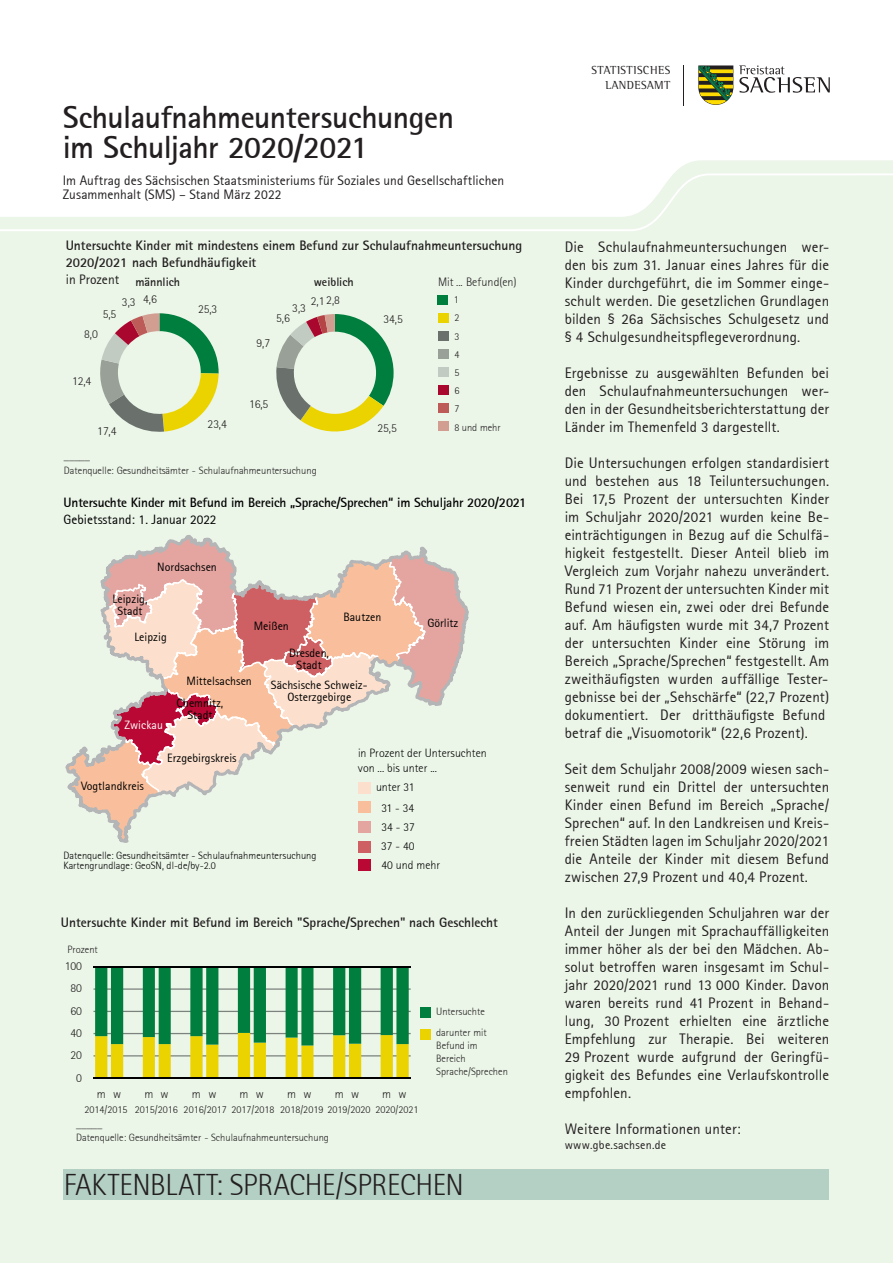
<style>
.page{position:relative;width:893px;height:1263px;background:#fff}
.page>*{position:absolute;margin:0;border:0;box-sizing:border-box;transform-origin:0 0}
.t1{font:700 31.5px "Rotis Sans Serif";letter-spacing:-.015em;color:#231f20}
.Fließtext{font:300 30px "Rotis Sans Serif";letter-spacing:-.015em;color:#231f20}
.Fließtext-2{font:15px/18px "Rotis Sans Serif";letter-spacing:.01em;color:#231f20;text-align:justify}
.t2{font:700 13.5px/17px "Rotis Sans Serif";color:#231f20}
.t3{font:13.5px "Rotis Sans Serif";letter-spacing:.005em;color:#231f20}
.t4{font:700 13.35px/16.2px "Rotis Sans Serif";letter-spacing:-.01em;color:#000}
.t5{font:300 12px "Rotis Sans Serif";letter-spacing:-.005em;color:#231f20}
.t6{font:12px/14.9px "Rotis Semi Serif";letter-spacing:.035em;color:#231f20;text-align:right}
.Fließtext-3{font:12px "Rotis Sans Serif";letter-spacing:.025em;color:#231f20}
.t7{font:700 12px "Rotis Sans Serif";color:#231f20}
.t8{font:11.85px/11.9px "Rotis Sans Serif";letter-spacing:.005em;color:#000;text-align:center}
.t9{font:300 11.85px/15px "Rotis Sans Serif";letter-spacing:.005em;color:#000}
.t10{font:11.85px "Rotis Sans Serif";color:#fff}
.t11{font:300 10.5px/18.1px "Rotis Sans Serif";color:#231f20}
.t12{font:300 10.5px/10.1px "Rotis Sans Serif";color:#000}
.s1{font-weight:400}
</style>
<div class="page">
<div style="left:0;top:232px;width:893px;height:1031px;background:#ebf5e8"></div>
<svg style="left:739px;top:65px;width:90px;height:28px"></svg>
<svg style="left:698px;top:65px;width:35px;height:40px"></svg>
<hr style="left:683px;top:65px;width:1px;height:41px;background:#231f20">
<div style="left:676px;top:160px;width:217px;height:12px;background:#ebf5e8"></div>
<svg style="left:0;top:172px;width:893px;height:60px"></svg>
<div style="left:64px;top:1169px;width:765px;height:30px;background:#b4cfc4"></div>
<div style="left:565px;top:242px;width:264px;height:922px;background:#ebf5e8"></div>
<svg style="left:99px;top:172px;width:177px;height:68px"></svg>
<div style="left:358px;top:840px;width:12px;height:12px;background:#ce5f62"></div>
<div style="left:358px;top:858px;width:12px;height:12px;background:#b90833"></div>
<div style="left:63px;top:240px;width:465px;height:228px;background:#ebf5e8"></div>
<svg style="left:30px;top:313px;width:439px;height:530px"></svg>
<div style="left:438px;top:295px;width:10px;height:9px;background:#007e3d"></div>
<div style="left:438px;top:313px;width:10px;height:10px;background:#ebd300"></div>
<div style="left:438px;top:331px;width:10px;height:10px;background:#6a716d"></div>
<div style="left:438px;top:349px;width:10px;height:10px;background:#99a097"></div>
<div style="left:438px;top:367px;width:10px;height:10px;background:#c2cbc2"></div>
<div style="left:438px;top:385px;width:10px;height:10px;background:#aa072e"></div>
<div style="left:438px;top:403px;width:10px;height:10px;background:#bd5b59"></div>
<div style="left:438px;top:422px;width:10px;height:9px;background:#d29e91"></div>
<div style="left:63px;top:450px;width:465px;height:21px;background:#ebf5e8"></div>
<div style="left:62px;top:913px;width:450px;height:236px;background:#ebf5e8"></div>
<hr style="left:94px;top:1055px;width:317px;height:1px;background:#87888a">
<hr style="left:94px;top:1033px;width:317px;height:1px;background:#87888a">
<hr style="left:94px;top:1011px;width:317px;height:1px;background:#87888a">
<hr style="left:94px;top:988px;width:317px;height:2px;background:#87888a">
<svg style="left:95px;top:967px;width:314px;height:110px"></svg>
<hr style="left:94px;top:966px;width:317px;height:1px;background:#000">
<hr style="left:94px;top:1077px;width:317px;height:2px;background:#000">
<div style="left:420px;top:1007px;width:10px;height:11px;background:#007e3d"></div>
<div style="left:420px;top:1029px;width:10px;height:10px;background:#ebd300"></div>
<p class="t1" style="left:63px;top:98px;width:393px">Schulaufnahmeuntersuchungen</p>
<p class="t1" style="left:63px;top:128px;width:307px">im Schuljahr 2020/2021</p>
<p class="t3" style="left:63px;top:173px;width:443px">Im Auftrag des Sächsischen Staatsministeriums für Soziales und Gesellschaftlichen</p>
<p class="t3" style="left:63px;top:186px;width:220px">Zusammenhalt (SMS) – Stand März 2022</p>
<p class="t2" style="left:66px;top:237px;width:458px">Untersuchte Kinder mit mindestens einem Befund zur Schulaufnahmeuntersuchung<br>2020/2021 nach Befundhäufigkeit</p>
<p class="t3" style="left:66px;top:271px;width:55px">in Prozent</p>
<p class="t5" style="left:383px;top:312px;width:21px">34,5</p>
<p class="t5" style="left:438px;top:275px;width:80px">Mit ... Befund(en)</p>
<p class="t7" style="left:135px;top:274px;width:46px">männlich</p>
<p class="t7" style="left:314px;top:274px;width:41px">weiblich</p>
<p class="t5" style="left:122px;top:294px;width:36px">3,3 4,6</p>
<p class="t5" style="left:311px;top:293px;width:31px">2,1 2,8</p>
<p class="t11" style="left:454px;top:291px;width:49px">1<br>2<br>3<br>4<br>5<br>6<br>7<br>8 und mehr</p>
<p class="t5" style="left:292px;top:301px;width:15px">3,3</p>
<p class="t5" style="left:198px;top:302px;width:21px">25,3</p>
<p class="t5" style="left:103px;top:307px;width:15px">5,5</p>
<p class="t5" style="left:276px;top:311px;width:15px">5,6</p>
<p class="t5" style="left:84px;top:327px;width:15px">8,0</p>
<p class="t5" style="left:256px;top:336px;width:15px">9,7</p>
<p class="t5" style="left:72px;top:374px;width:21px">12,4</p>
<p class="t5" style="left:249px;top:397px;width:21px">16,5</p>
<p class="t5" style="left:208px;top:417px;width:21px">23,4</p>
<p class="t5" style="left:378px;top:421px;width:21px">25,5</p>
<p class="t5" style="left:97px;top:424px;width:21px">17,4</p>
<p class="t11" style="left:64px;top:450px;width:254px;line-height:13.2px">_____<br>Datenquelle: Gesundheitsämter - Schulaufnahmeuntersuchung</p>
<p class="t4" style="left:63px;top:494px;width:464px">Untersuchte Kinder mit Befund im Bereich „Sprache/Sprechen“ im Schuljahr 2020/2021<br><span class="s1">Gebietsstand: 1. Januar 2022</span></p>
<p class="t8" style="left:113px;top:593px;width:36px">Leipzig,<br>Stadt</p>
<p class="t8" style="left:157px;top:561px;width:61px">Nordsachsen</p>
<p class="t8" style="left:134px;top:630px;width:34px">Leipzig</p>
<p class="t8" style="left:254px;top:619px;width:37px">Meißen</p>
<p class="t8" style="left:289px;top:647px;width:41px">Dresden,<br>Stadt</p>
<p class="t8" style="left:343px;top:610px;width:39px">Bautzen</p>
<p class="t10" style="left:124px;top:718px;width:40px">Zwickau</p>
<p class="t8" style="left:187px;top:675px;width:67px">Mittelsachsen</p>
<p class="t8" style="left:177px;top:697px;width:48px">Chemnitz,<br>Stadt</p>
<p class="t8" style="left:271px;top:679px;width:98px">Sächsische Schweiz-<br>Osterzgebirge</p>
<p class="t8" style="left:427px;top:617px;width:33px">Görlitz</p>
<p class="t8" style="left:81px;top:780px;width:64px">Vogtlandkreis</p>
<p class="t8" style="left:167px;top:752px;width:71px">Erzgebirgskreis</p>
<p class="t12" style="left:64px;top:851px;width:254px">Datenquelle: Gesundheitsämter - Schulaufnahmeuntersuchung<br>Kartengrundlage: GeoSN, dl-de/by-2.0</p>
<p class="t9" style="left:358px;top:745px;width:130px">in Prozent der Untersuchten von ... bis unter ...</p>
<p class="t9" style="left:376px;top:779px;width:40px">unter 31</p>
<p class="t9" style="left:381px;top:798px;width:35px;line-height:19px">31 - 34<br>34 - 37</p>
<p class="t9" style="left:381px;top:857px;width:60px">40 und mehr</p>
<p class="t9" style="left:381px;top:839px;width:35px">37 - 40</p>
<p class="t2" style="left:61px;top:913px;width:439px">Untersuchte Kinder mit Befund im Bereich "Sprache/Sprechen" nach Geschlecht</p>
<p class="t11" style="left:67px;top:940px;width:32px">Prozent</p>
<p class="t5" style="left:65px;top:959px;width:19px">100</p>
<p class="t5" style="left:70px;top:981px;width:13px">80</p>
<p class="t5" style="left:70px;top:1004px;width:13px">60</p>
<p class="t5" style="left:70px;top:1026px;width:13px">40</p>
<p class="t5" style="left:70px;top:1048px;width:13px">20</p>
<p class="t5" style="left:76px;top:1070px;width:7px">0</p>
<p class="t5" style="left:97px;top:1086px;width:26px">m w</p>
<p class="t5" style="left:144px;top:1086px;width:26px">m w</p>
<p class="t5" style="left:192px;top:1086px;width:26px">m w</p>
<p class="t5" style="left:239px;top:1086px;width:26px">m w</p>
<p class="t5" style="left:287px;top:1086px;width:26px">m w</p>
<p class="t5" style="left:335px;top:1086px;width:26px">m w</p>
<p class="t5" style="left:382px;top:1086px;width:26px">m w</p>
<p class="t11" style="left:84px;top:1100px;width:336px">2014/2015 2015/2016 2016/2017 2017/2018 2018/2019 2019/2020 2020/2021</p>
<p class="t11" style="left:76px;top:1118px;width:254px;line-height:13.2px">_____<br>Datenquelle: Gesundheitsämter - Schulaufnahmeuntersuchung</p>
<p class="t11" style="left:436px;top:1000px;width:52px;line-height:21.5px">Untersuchte darunter mit</p>
<p class="t11" style="left:436px;top:1039px;width:73px;line-height:13px">Befund im<br>Bereich<br>Sprache/Sprechen</p>
<p class="Fließtext" style="left:64px;top:1167px;width:402px">FAKTENBLATT: SPRACHE/SPRECHEN</p>
<p class="t6" style="left:591px;top:63px;width:80px">STATISTISCHES<br>LANDESAMT</p>
<p class="Fließtext-2" style="left:565px;top:238px;width:266px">Die Schulaufnahmeuntersuchungen wer&shy;den bis zum 31. Januar eines Jahres für die Kinder durchgeführt, die im Sommer einge&shy;schult werden. Die gesetzlichen Grundlagen bilden § 26a Sächsisches Schulgesetz und § 4 Schulgesundheitspflegeverordnung.</p>
<p class="Fließtext-2" style="left:565px;top:364px;width:266px">Ergebnisse zu ausgewählten Befunden bei den Schulaufnahmeuntersuchungen wer&shy;den in der Gesundheitsberichterstattung der Länder im Themenfeld 3 dargestellt.</p>
<p class="Fließtext-2" style="left:565px;top:454px;width:266px;text-align:left">Die Untersuchungen erfolgen standardisiert und bestehen aus 18 Teiluntersuchungen.<br>Bei 17,5 Prozent der untersuchten Kinder im Schuljahr 2020/2021 wurden keine Be&shy;einträchtigungen in Bezug auf die Schulfä&shy;higkeit festgestellt. Dieser Anteil blieb im Vergleich zum Vorjahr nahezu unverändert.<br>Rund 71 Prozent der untersuchten Kinder mit Befund wiesen ein, zwei oder drei Befunde auf. Am häufigsten wurde mit 34,7 Prozent der untersuchten Kinder eine Störung im Bereich „Sprache/Sprechen“ festgestellt. Am zweithäufigsten wurden auffällige Tester&shy;gebnisse bei der „Sehschärfe“ (22,7 Prozent) dokumentiert. Der dritthäufigste Befund betraf die „Visuomotorik“ (22,6 Prozent).</p>
<p class="Fließtext-2" style="left:565px;top:760px;width:266px">Seit dem Schuljahr 2008/2009 wiesen sach&shy;senweit rund ein Drittel der untersuchten Kinder einen Befund im Bereich „Sprache/ Sprechen“ auf. In den Landkreisen und Kreis&shy;freien Städten lagen im Schuljahr 2020/2021 die Anteile der Kinder mit diesem Befund zwischen 27,9 Prozent und 40,4 Prozent.</p>
<p class="Fließtext-2" style="left:565px;top:904px;width:266px">In den zurückliegenden Schuljahren war der Anteil der Jungen mit Sprachauffälligkeiten immer höher als der bei den Mädchen. Ab&shy;solut betroffen waren insgesamt im Schul&shy;jahr 2020/2021 rund 13 000 Kinder. Davon waren bereits rund 41 Prozent in Behand&shy;lung, 30 Prozent erhielten eine ärztliche Empfehlung zur Therapie. Bei weiteren 29 Prozent wurde aufgrund der Geringfü&shy;gigkeit des Befundes eine Verlaufskontrolle empfohlen.</p>
<p class="Fließtext-2" style="left:565px;top:1120px;width:178px">Weitere Informationen unter:</p>
<p class="Fließtext-3" style="left:565px;top:1138px;width:103px">www.gbe.sachsen.de</p>
</div>
